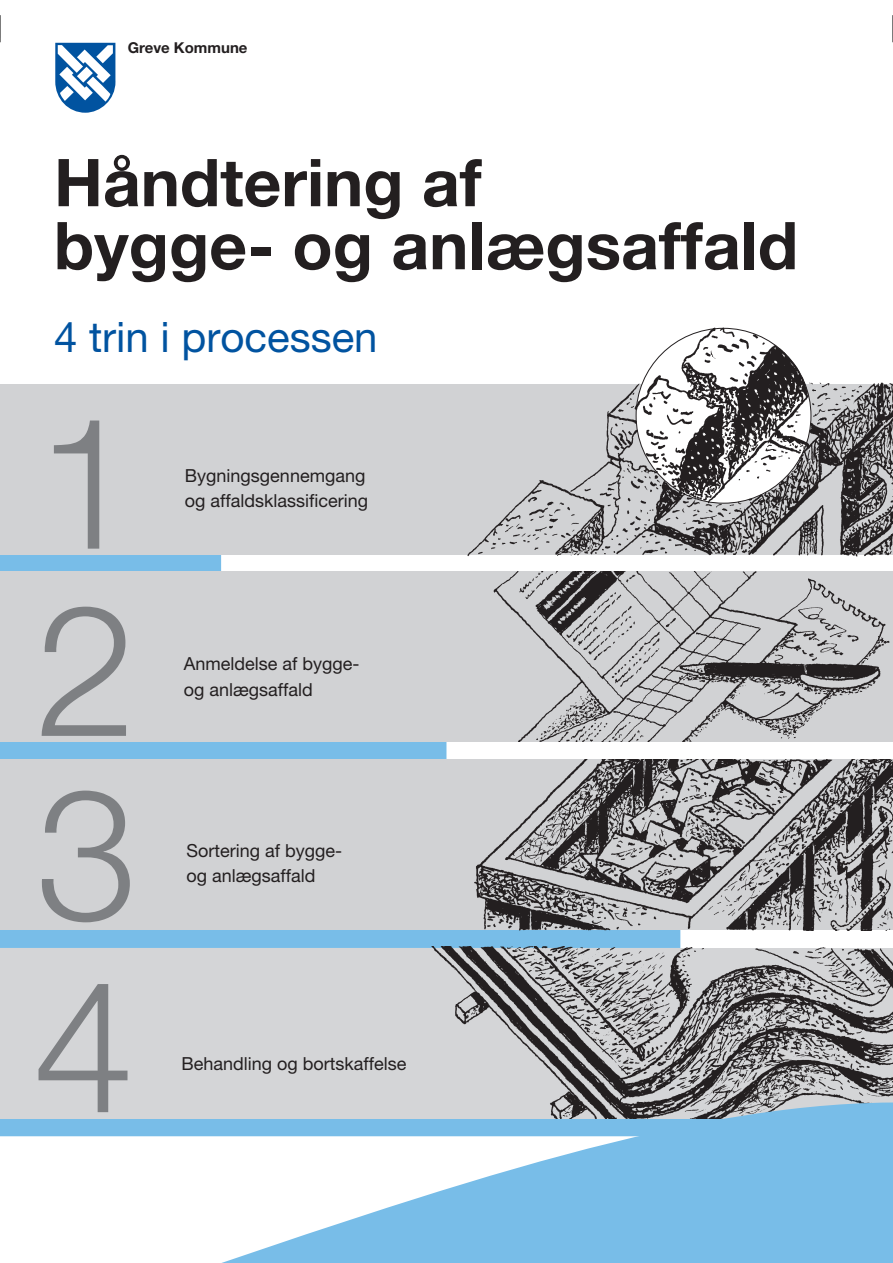
<style>
.page{position:relative;width:893px;height:1263px;background:#fff}
.page>*{position:absolute;margin:0;border:0;box-sizing:border-box;transform-origin:0 0}
.t1{font:300 183px/371.1px "Helvetica Neue";color:#7e8083}
.t2{font:700 66px/63px "Helvetica Neue";color:#231f20}
.t3{font:42px "Helvetica Neue";color:#0153a0}
.t4{font:18px/25.5px "Helvetica Neue";color:#231f20}
.t5{font:700 15px "Helvetica Neue";color:#231f20}
</style>
<div class="page">
<div style="left:0;top:554px;width:221px;height:18px;background:#78bde8"></div>
<div style="left:0;top:742px;width:446px;height:18px;background:#78bde8"></div>
<div style="left:0;top:930px;width:680px;height:18px;background:#78bde8"></div>
<div style="left:0;top:1118px;width:893px;height:18px;background:#78bde8"></div>
<div style="left:0;top:384px;width:893px;height:170px;background:#d1d2d4"></div>
<div style="left:0;top:571px;width:893px;height:170px;background:#d1d2d4"></div>
<div style="left:0;top:759px;width:893px;height:171px;background:#d1d2d4"></div>
<div style="left:0;top:948px;width:893px;height:170px;background:#d4d5d7"></div>
<img style="left:407px;top:327px;width:486px;height:229px">
<img style="left:409px;top:572px;width:484px;height:170px">
<img style="left:474px;top:759px;width:419px;height:171px">
<img style="left:431px;top:946px;width:462px;height:153px">
<svg style="left:0;top:15px;width:1px;height:28px"></svg>
<svg style="left:892px;top:15px;width:1px;height:28px"></svg>
<svg style="left:55px;top:43px;width:60px;height:70px"></svg>
<svg style="left:77px;top:1099px;width:816px;height:164px;fill:#78bde8"></svg>
<p class="t5" style="left:128px;top:39px;width:121px">Greve Kommune</p>
<h2 class="t2" style="left:54px;top:150px;width:746px">Håndtering af<br>bygge- og anlægsaffald</h2>
<h3 class="t3" style="left:54px;top:312px;width:325px">4 trin i processen</h3>
<h1 class="t1" style="left:36px;top:294px;width:103px">1<br>3</h1>
<h1 class="t1" style="left:35px;top:481px;width:103px">2</h1>
<h1 class="t1" style="left:33px;top:858px;width:103px">4</h1>
<p class="t4" style="left:185px;top:462px;width:185px">Bygningsgennemgang og affaldsklassificering</p>
<p class="t4" style="left:184px;top:651px;width:177px">Anmeldelse af bygge&shy;og anlægsaffald</p>
<p class="t4" style="left:186px;top:837px;width:157px">Sortering af bygge&shy;og anlægsaffald</p>
<p class="t4" style="left:181px;top:1051px;width:227px">Behandling og bortskaffelse</p>
</div>
